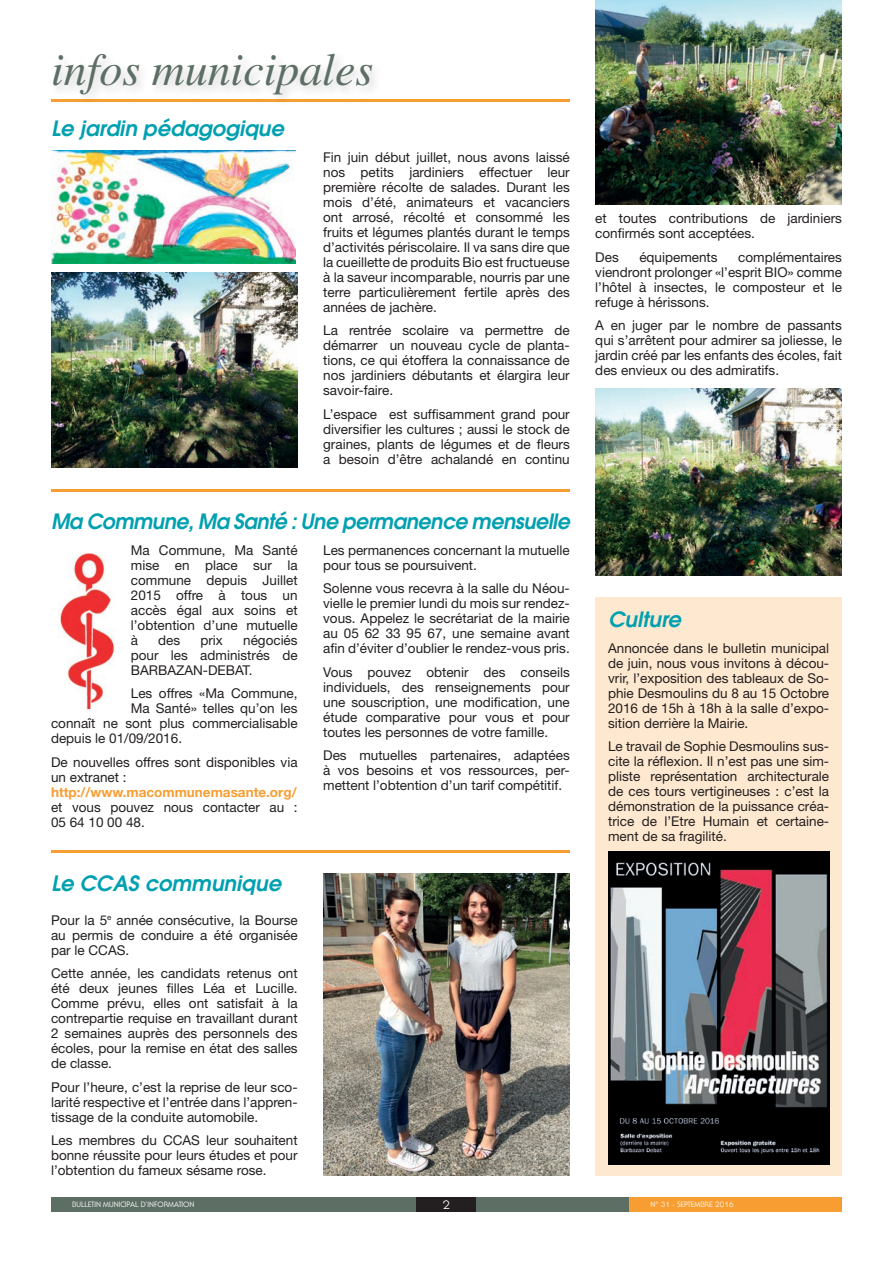
<style>
.page{position:relative;width:893px;height:1263px;background:#fff}
.page>*{position:absolute;margin:0;border:0;box-sizing:border-box;transform-origin:0 0}
.t1{font:italic 45.9px "Times";color:#5d6e65}
.t2{font:italic 600 21px "Avant Garde";letter-spacing:-.005em;color:#00a0b0}
.t3{font:13.5px/15px "Helvetica Neue";color:#231f20;text-align:justify}
.t4{font:700 13.5px "Helvetica Neue";color:#f89d31}
.t5{font:12px "Serif Gothic";color:#fff}
.t6{font:7.5px "Serif Gothic";color:#fff}
</style>
<div class="page">
<div style="left:51px;top:1197px;width:791px;height:15px;background:#5d6e65"></div>
<div style="left:629px;top:1197px;width:213px;height:15px;background:#f89d31"></div>
<div style="left:417px;top:1197px;width:59px;height:15px;background:#231f20"></div>
<hr style="left:51px;top:100px;width:519px;height:2px;background:#f89d31">
<hr style="left:51px;top:489px;width:519px;height:2px;background:#f89d31">
<hr style="left:51px;top:850px;width:519px;height:3px;background:#f89d31">
<div style="left:49px;top:51px;width:336px;height:56px;background:#231f20;opacity:.2"></div>
<img style="left:59px;top:553px;width:56px;height:158px">
<img style="left:51px;top:151px;width:244px;height:113px">
<img style="left:323px;top:874px;width:247px;height:302px">
<img style="left:51px;top:272px;width:247px;height:196px">
<img style="left:595px;top:0;width:247px;height:204px">
<img style="left:595px;top:388px;width:247px;height:187px">
<div style="left:595px;top:597px;width:247px;height:579px;background:#fee8cf"></div>
<img style="left:608px;top:851px;width:221px;height:313px">
<h1 class="t1" style="left:51px;top:45px;width:324px">infos municipales</h1>
<h2 class="t2" style="left:51px;top:114px;width:234px">Le jardin pédagogique</h2>
<p class="t3" style="left:323px;top:149px;width:248px">Fin juin début juillet, nous avons laissé nos petits jardiniers effectuer leur première récolte de salades. Durant les mois d’été, animateurs et vacanciers ont arrosé, récolté et consommé les fruits et légumes plantés durant le temps d’activités périscolaire. Il va sans dire que la cueillette de produits Bio est fructueuse à la saveur incomparable, nourris par une terre particulièrement fertile après des années de jachère.</p>
<p class="t3" style="left:323px;top:323px;width:248px">La rentrée scolaire va permettre de démarrer un nouveau cycle de planta&shy;tions, ce qui étoffera la connaissance de nos jardiniers débutants et élargira leur savoir-faire.</p>
<p class="t3" style="left:323px;top:406px;width:248px">L’espace est suffisamment grand pour diversifier les cultures ; aussi le stock de graines, plants de légumes et de fleurs a besoin d’être achalandé en continu</p>
<h2 class="t2" style="left:51px;top:508px;width:520px">Ma Commune, Ma Santé : Une permanence mensuelle</h2>
<p class="t3" style="left:131px;top:542px;width:168px">Ma Commune, Ma Santé mise en place sur la commune depuis Juillet 2015 offre à tous un accès égal aux soins et l’obtention d’une mutuelle à</p>
<p class="t3" style="left:131px;top:632px;width:168px;text-indent:112px">négociés pour les administrés de BARBAZAN-DEBAT.</p>
<p class="t3" style="left:131px;top:686px;width:168px">Les offres «Ma Commune,</p>
<p class="t3" style="left:131px;top:701px;width:168px">Ma Santé» telles qu’on les</p>
<p class="t3" style="left:51px;top:716px;width:248px">connaît ne sont plus commercialisable</p>
<p class="t3" style="left:51px;top:731px;width:133px">depuis le 01/09/2016.</p>
<p class="t3" style="left:51px;top:754px;width:248px">De nouvelles offres sont disponibles via un extranet :</p>
<p class="t4" style="left:51px;top:784px;width:247px">http://www.macommunemasante.org/</p>
<p class="t3" style="left:51px;top:799px;width:248px">et vous pouvez nous contacter au :<br>05 64 10 00 48.</p>
<p class="t3" style="left:158px;top:632px;width:24px">des</p>
<p class="t3" style="left:200px;top:632px;width:24px">prix</p>
<h2 class="t2" style="left:51px;top:869px;width:232px">Le CCAS communique</h2>
<p class="t3" style="left:51px;top:912px;width:248px">Pour la 5<sup>e</sup> année consécutive, la Bourse au permis de conduire a été organisée par le CCAS.</p>
<p class="t3" style="left:51px;top:966px;width:248px">Cette année, les candidats retenus ont été deux jeunes filles Léa et Lucille.<br>Comme prévu, elles ont satisfait à la contrepartie requise en travaillant durant 2 semaines auprès des personnels des écoles, pour la remise en état des salles de classe.</p>
<p class="t3" style="left:51px;top:1079px;width:248px">Pour l’heure, c’est la reprise de leur sco&shy;larité respective et l’entrée dans l’appren&shy;tissage de la conduite automobile.</p>
<p class="t3" style="left:51px;top:1133px;width:248px">Les membres du CCAS leur souhaitent bonne réussite pour leurs études et pour l’obtention du fameux sésame rose.</p>
<p class="t3" style="left:323px;top:542px;width:248px">Les permanences concernant la mutuelle pour tous se poursuivent.</p>
<p class="t3" style="left:323px;top:581px;width:248px">Solenne vous recevra à la salle du Néou&shy;vielle le premier lundi du mois sur rendez&shy;vous. Appelez le secrétariat de la mairie au 05 62 33 95 67, une semaine avant afin d’éviter d’oublier le rendez-vous pris.</p>
<p class="t3" style="left:323px;top:664px;width:248px">Vous pouvez obtenir des conseils individuels, des renseignements pour une souscription, une modification, une étude comparative pour vous et pour toutes les personnes de votre famille.</p>
<p class="t3" style="left:323px;top:748px;width:248px">Des mutuelles partenaires, adaptées à vos besoins et vos ressources, per&shy;mettent l’obtention d’un tarif compétitif.</p>
<p class="t3" style="left:595px;top:211px;width:248px">et toutes contributions de jardiniers confirmés sont acceptées.</p>
<p class="t3" style="left:595px;top:249px;width:25px">Des</p>
<p class="t3" style="left:639px;top:249px;width:80px">équipements</p>
<p class="t3" style="left:595px;top:249px;width:248px;text-indent:143px">complémentaires viendront prolonger «l’esprit BIO» comme l’hôtel à insectes, le composteur et le refuge à hérissons.</p>
<p class="t3" style="left:595px;top:318px;width:248px">A en juger par le nombre de passants qui s’arrêtent pour admirer sa joliesse, le jardin créé par les enfants des écoles, fait des envieux ou des admiratifs.</p>
<h2 class="t2" style="left:608px;top:606px;width:74px">Culture</h2>
<p class="t3" style="left:608px;top:640px;width:223px">Annoncée dans le bulletin municipal de juin, nous vous invitons à décou&shy;vrir, l’exposition des tableaux de So&shy;phie Desmoulins du 8 au 15 Octobre 2016 de 15h à 18h à la salle d’expo&shy;sition derrière la Mairie.</p>
<p class="t3" style="left:608px;top:739px;width:223px">Le travail de Sophie Desmoulins sus&shy;cite la réflexion. Il n’est pas une sim&shy;pliste représentation architecturale de ces tours vertigineuses : c’est la démonstration de la puissance créa&shy;trice de l’Etre Humain et certaine&shy;ment de sa fragilité.</p>
<p class="t6" style="left:72px;top:1200px;width:124px">BULLETIN MUNICIPAL D’INFORMATION</p>
<p class="t5" style="left:443px;top:1197px;width:9px">2</p>
<p class="t6" style="left:651px;top:1200px;width:84px">N° 31 - SEPTEMBRE 2016</p>
</div>
